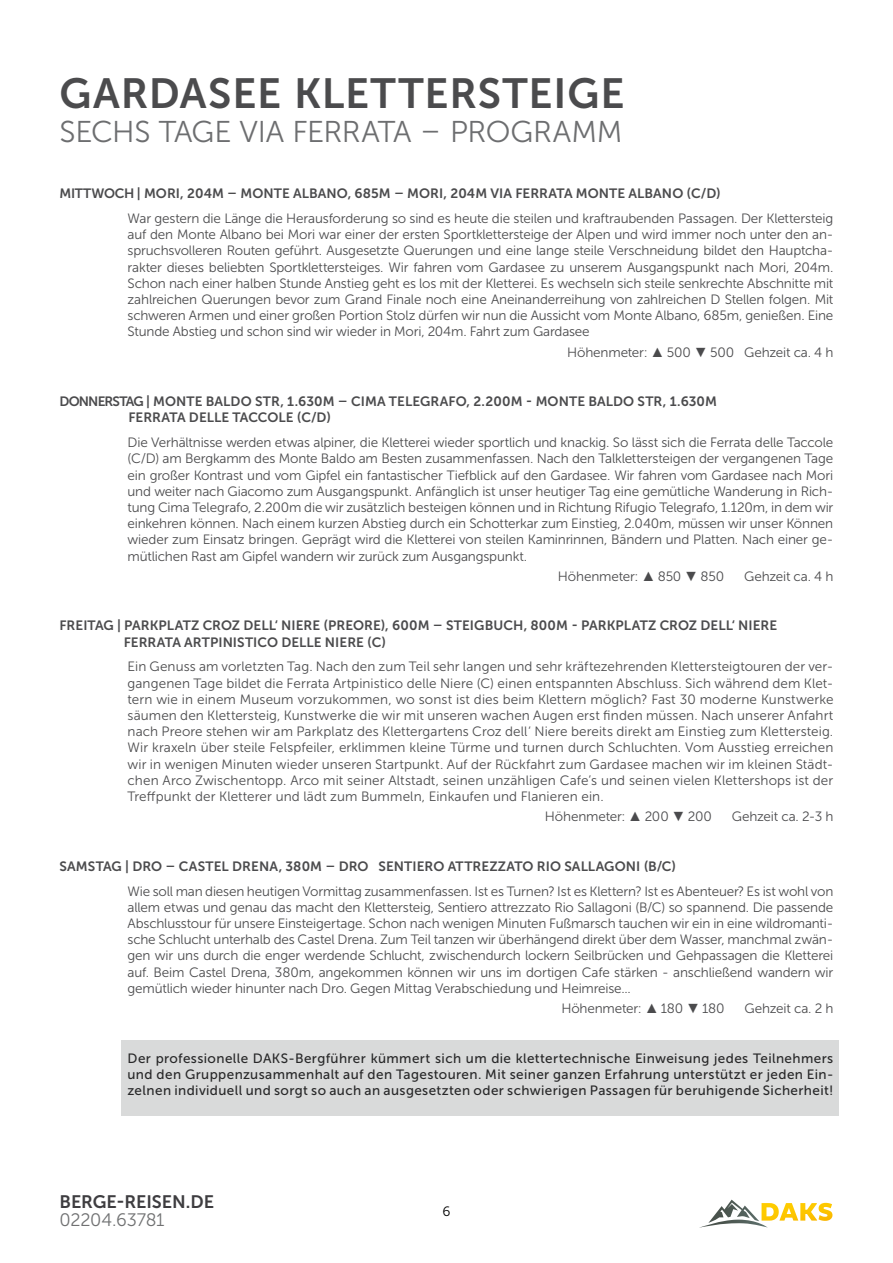
<style>
.page{position:relative;width:893px;height:1263px;background:#fff}
.page>*{position:absolute;margin:0;border:0;box-sizing:border-box;transform-origin:0 0}
.t1{font:42px "Museo Sans 700";letter-spacing:.02em;color:#4b4b4d}
.t2{font:30px "Museo Sans 300";letter-spacing:-.01em;color:#6d6e70}
.t3{font:18px "Museo Sans 700";letter-spacing:-.005em;color:#3e3d40}
.t4{font:18px "Museo Sans 300";letter-spacing:-.015em;color:#707172}
.t5{font:13.5px/16.2px "Museo Sans 300";letter-spacing:-.01em;color:#4b4b4d;text-align:justify}
.t6{font:13.5px "Museo Sans 700";letter-spacing:.005em;color:#4b4b4d}
.t7{font:13.5px/16.2px "Museo Sans 500";letter-spacing:.03em;color:#282829;text-align:justify}
.t8{font:13.5px "Museo Sans 300";color:#000}
.s1{font-family:"Arial"}
</style>
<div class="page">
<svg style="left:699px;top:1199px;width:133px;height:29px"></svg>
<div style="left:122px;top:1041px;width:717px;height:75px;background:#d9dada"></div>
<h1 class="t1" style="left:60px;top:70px;width:173px">GAR DASEE</h1>
<h1 class="t1" style="left:294px;top:70px;width:156px">KLETTERS</h1>
<h1 class="t1" style="left:503px;top:70px;width:50px">TEIGE</h1>
<h2 class="t2" style="left:60px;top:116px;width:35px">Sechs</h2>
<h2 class="t2" style="left:159px;top:116px;width:35px">Tage</h2>
<h2 class="t2" style="left:240px;top:116px;width:140px">Via Ferrata</h2>
<h2 class="t2" style="left:420px;top:116px;width:157px">– Prog ramm</h2>
<p class="t6" style="left:60px;top:186px;width:465px">MITTWOCH | MORI, 204M – MONTE ALBAN O, 685M – MORI, 204M VIA FERR</p>
<p class="t6" style="left:549px;top:186px;width:174px">ATA MONTE ALBAN O (C/D)</p>
<p class="t5" style="left:128px;top:210px;width:707px">War gestern die Länge die Herausforderung so sind es heute die steilen und kraftraubenden Passagen. Der Klettersteig auf den Monte Albano bei Mori war einer der ersten Sportklettersteige der Alpen und wird immer noch unter den an&shy;spruchsvolleren Routen geführt. Ausgesetzte Querungen und eine lange steile Verschneidung bildet den Hauptcha&shy;rakter dieses beliebten Sportklettersteiges. Wir fahren vom Gardasee zu unserem Ausgangspunkt nach Mori, 204m.<br>Schon nach einer halben Stunde Anstieg geht es los mit der Kletterei. Es wechseln sich steile senkrechte Abschnitte mit zahlreichen Querungen bevor zum Grand Finale noch eine Aneinanderreihung von zahlreichen D Stellen folgen. Mit schweren Armen und einer großen Portion Stolz dürfen wir nun die Aussicht vom Monte Albano, 685m, genießen. Eine Stunde Abstieg und schon sind wir wieder in Mori, 204m. Fahrt zum Gardasee</p>
<p class="t5" style="left:567px;top:344px;width:268px">Höhenmeter: <span class="s1">▲</span> 500 <span class="s1">▼</span> 500 Gehzeit ca. 4 h</p>
<p class="t6" style="left:60px;top:394px;width:29px">DONNERS</p>
<p class="t6" style="left:119px;top:394px;width:303px">TAG | MONTE BALDO STR, 1.630M – CI MA TE LEGR</p>
<p class="t6" style="left:440px;top:394px;width:279px">AFO, 2.200M - MONTE BALDO STR, 1.630M</p>
<p class="t6" style="left:128px;top:410px;width:9px">FERR</p>
<p class="t6" style="left:162px;top:410px;width:171px">ATA DELLE TACCOLE (C/D)</p>
<p class="t5" style="left:128px;top:435px;width:707px">Die Verhältnisse werden etwas alpiner, die Kletterei wieder sportlich und knackig. So lässt sich die Ferrata delle Taccole (C/D) am Bergkamm des Monte Baldo am Besten zusammenfassen. Nach den Talklettersteigen der vergangenen Tage ein großer Kontrast und vom Gipfel ein fantastischer Tiefblick auf den Gardasee. Wir fahren vom Gardasee nach Mori und weiter nach Giacomo zum Ausgangspunkt. Anfänglich ist unser heutiger Tag eine gemütliche Wanderung in Rich&shy;tung Cima Telegrafo, 2.200m die wir zusätzlich besteigen können und in Richtung Rifugio Telegrafo, 1.120m, in dem wir einkehren können. Nach einem kurzen Abstieg durch ein Schotterkar zum Einstieg, 2.040m, müssen wir unser Können wieder zum Einsatz bringen. Geprägt wird die Kletterei von steilen Kaminrinnen, Bändern und Platten. Nach einer ge&shy;mütlichen Rast am Gipfel wandern wir zurück zum Ausgangspunkt.</p>
<p class="t5" style="left:558px;top:568px;width:168px">Höhenmeter: <span class="s1">▲</span> 850 <span class="s1">▼</span> 850</p>
<p class="t5" style="left:744px;top:568px;width:91px">Gehzeit ca. 4 h</p>
<p class="t6" style="left:60px;top:618px;width:8px">FREI</p>
<p class="t6" style="left:88px;top:618px;width:212px">TAG | PARK PLATZ CROZ DELL‘ NIERE</p>
<p class="t6" style="left:324px;top:618px;width:14px">(PRE</p>
<p class="t6" style="left:353px;top:618px;width:118px">ORE), 600M – STEIGB</p>
<p class="t6" style="left:493px;top:618px;width:263px">UCH, 800M - PARKPLATZ CROZ DELL‘ NIERE</p>
<p class="t6" style="left:124px;top:634px;width:9px">FERR</p>
<p class="t6" style="left:157px;top:634px;width:69px">ATA ARTPINIS</p>
<p class="t6" style="left:245px;top:634px;width:98px">TICO DELLE NIERE</p>
<p class="t6" style="left:367px;top:634px;width:20px">(C)</p>
<p class="t5" style="left:128px;top:659px;width:707px">Ein Genuss am vorletzten Tag. Nach den zum Teil sehr langen und sehr kräftezehrenden Klettersteigtouren der ver&shy;gangenen Tage bildet die Ferrata Artpinistico delle Niere (C) einen entspannten Abschluss. Sich während dem Klet&shy;tern wie in einem Museum vorzukommen, wo sonst ist dies beim Klettern möglich? Fast 30 moderne Kunstwerke säumen den Klettersteig, Kunstwerke die wir mit unseren wachen Augen erst finden müssen. Nach unserer Anfahrt nach Preore stehen wir am Parkplatz des Klettergartens Croz dell‘ Niere bereits direkt am Einstieg zum Klettersteig.<br>Wir kraxeln über steile Felspfeiler, erklimmen kleine Türme und turnen durch Schluchten. Vom Ausstieg erreichen wir in wenigen Minuten wieder unseren Startpunkt. Auf der Rückfahrt zum Gardasee machen wir im kleinen Städt&shy;chen Arco Zwischentopp. Arco mit seiner Altstadt, seinen unzähligen Cafe’s und seinen vielen Klettershops ist der Treffpunkt der Kletterer und lädt zum Bummeln, Einkaufen und Flanieren ein.</p>
<p class="t5" style="left:545px;top:809px;width:169px">Höhenmeter: <span class="s1">▲</span> 200 <span class="s1">▼</span> 200</p>
<p class="t5" style="left:732px;top:809px;width:103px">Gehzeit ca. 2-3 h</p>
<p class="t6" style="left:60px;top:859px;width:183px">SAMSTAG | DRO – CASTEL DREN</p>
<p class="t6" style="left:269px;top:859px;width:408px">A, 380M – DRO SENTIERO ATTREZZATO RI O SALLAGONI (B/C)</p>
<p class="t5" style="left:128px;top:883px;width:707px">Wie soll man diesen heutigen Vormittag zusammenfassen. I st es Turnen? I st es Klettern? I st es Abenteuer? Es ist wohl von allem etwas und genau das macht den Klettersteig, Sentiero attrezzato Rio Sallagoni (B/C) so spannend. Die passende Abschlusstour für unsere Einsteigertage. Schon nach wenigen Minuten Fußmarsch tauchen wir ein in eine wildromanti&shy;sche Schlucht unterhalb des Castel Drena. Zum Teil tanzen wir überhängend direkt über dem Wasser, manchmal zwän&shy;gen wir uns durch die enger werdende Schlucht, zwischendurch lockern Seilbrücken und Gehpassagen die Kletterei auf. Beim Castel Drena, 380m, angekommen können wir uns im dortigen Cafe stärken - anschließend wandern wir gemütlich wieder hinunter nach Dro. Gegen Mittag Verabschiedung und Heimreise...</p>
<p class="t5" style="left:561px;top:1000px;width:165px">Höhenmeter: <span class="s1">▲</span> 180 <span class="s1">▼</span> 180</p>
<p class="t5" style="left:745px;top:1000px;width:90px">Gehzeit ca. 2 h</p>
<p class="t7" style="left:128px;top:1050px;width:707px">Der professionelle DAKS-Bergführer kümmert sich um die klettertechnische Einweisung jedes Teilnehmers und den Gruppenzusammenhalt auf den Tagestouren. Mit seiner ganzen Erfahrung unterstützt er jeden Ein&shy;zelnen individuell und sorgt so auch an ausgesetzten oder schwierigen Passagen für beruhigende Sicherheit!</p>
<h3 class="t3" style="left:60px;top:1192px;width:154px">BERGE-REISEN.DE</h3>
<h3 class="t4" style="left:60px;top:1210px;width:107px">02204.63781</h3>
<p class="t8" style="left:442px;top:1204px;width:10px">6</p>
</div>
